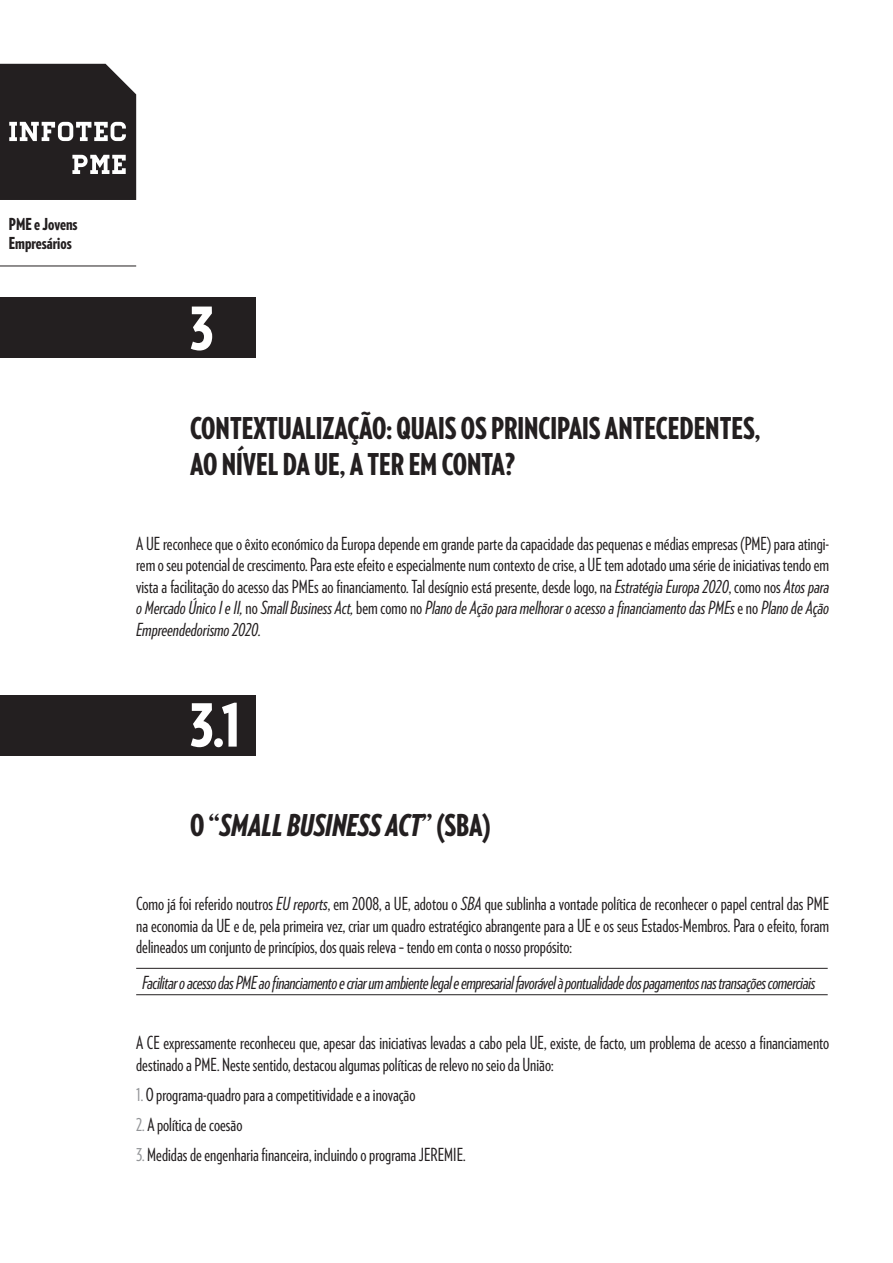
<style>
.page{position:relative;width:893px;height:1263px;background:#fff}
.page>*{position:absolute;margin:0;border:0;box-sizing:border-box;transform-origin:0 0}
.t1{font:900 60px "Verlag Compressed";color:#fff}
.t2{font:900 30px/36px "Verlag Compressed";color:#231f20}
.t3{font:italic 900 30px "Verlag Compressed";color:#231f20}
.t4{font:18px/21.6px "Verlag Compressed";color:#231f20;text-align:justify}
.t5{font:italic 18px "Verlag Compressed";letter-spacing:-.02em;color:#231f20}
.t6{font:900 16.5px/19.8px "Verlag Compressed";color:#231f20}
.s1{font-style:italic}
.s2{font-style:normal}
.s3{color:#939598}
</style>
<div class="page">
<svg style="left:0;top:64px;width:136px;height:136px;background:#3d393a"></svg>
<hr style="left:0;top:266px;width:136px;height:1px;background:#231f20">
<div style="left:0;top:695px;width:255px;height:61px;background:#231f20"></div>
<div style="left:0;top:297px;width:255px;height:61px;background:#231f20"></div>
<hr style="left:136px;top:968px;width:692px;height:1px;background:#231f20">
<hr style="left:136px;top:994px;width:692px;height:1px;background:#231f20">
<p class="t6" style="left:9px;top:213px;width:70px">PME e Jovens<br>Empresários</p>
<p class="t1" style="left:190px;top:283px;width:25px">3</p>
<p class="t2" style="left:190px;top:409px;width:571px">CONTEXTUALIZAÇÃO: QUAIS OS PRINCIPAIS ANTECEDENTES,<br>AO NÍVEL DA UE, A TER EM CONTA?</p>
<p class="t4" style="left:136px;top:532px;width:694px">A UE reconhece que o êxito económico da Europa depende em grande parte da capacidade das pequenas e médias empresas (PME) para atingi&shy;rem o seu potencial de crescimento. Para este efeito e especialmente num contexto de crise, a UE tem adotado uma série de iniciativas tendo em vista a facilitação do acesso das PMEs ao financiamento. Tal desígnio está presente, desde logo, na <span class="s1">Estratégia Europa 2020</span>, como nos <span class="s1">Atos para o Mercado Único I e II,</span> no <span class="s1">Small Business Act,</span> bem como no <span class="s1">Plano de Ação para melhorar o acesso a financiamento das PMEs</span> e no <span class="s1">Plano de Ação Empreendedorismo 2020.</span></p>
<p class="t1" style="left:190px;top:680px;width:53px">3.1</p>
<p class="t3" style="left:190px;top:802px;width:302px"><span class="s2">O “</span>SMALL BUSINESS ACT<span class="s2">” (SBA)</span></p>
<p class="t4" style="left:136px;top:892px;width:694px">Como já foi referido noutros <span class="s1">EU reports</span>, em 2008, a UE, adotou o <span class="s1">SBA</span> que sublinha a vontade política de reconhecer o papel central das PME na economia da UE e de, pela primeira vez, criar um quadro estratégico abrangente para a UE e os seus Estados-Membros. Para o efeito, foram delineados um conjunto de princípios, dos quais releva – tendo em conta o nosso propósito:</p>
<p class="t5" style="left:142px;top:970px;width:675px">Facilitar o acesso das PME ao financiamento e criar um ambiente legal e empresarial favorável à pontualidade dos pagamentos nas transações comerciais</p>
<p class="t4" style="left:136px;top:1031px;width:695px">A CE expressamente reconheceu que, apesar das iniciativas levadas a cabo pela UE, existe, de facto, um problema de acesso a financiamento destinado a PME. Neste sentido, destacou algumas políticas de relevo no seio da União:</p>
<p class="t4" style="left:136px;top:1083px;width:281px"><span class="s3">1.</span> O programa-quadro para a competitividade e a inovação</p>
<p class="t4" style="left:136px;top:1113px;width:108px"><span class="s3">2.</span> A política de coesão</p>
<p class="t4" style="left:136px;top:1143px;width:331px"><span class="s3">3.</span> Medidas de engenharia financeira, incluindo o programa JEREMIE.</p>
</div>
